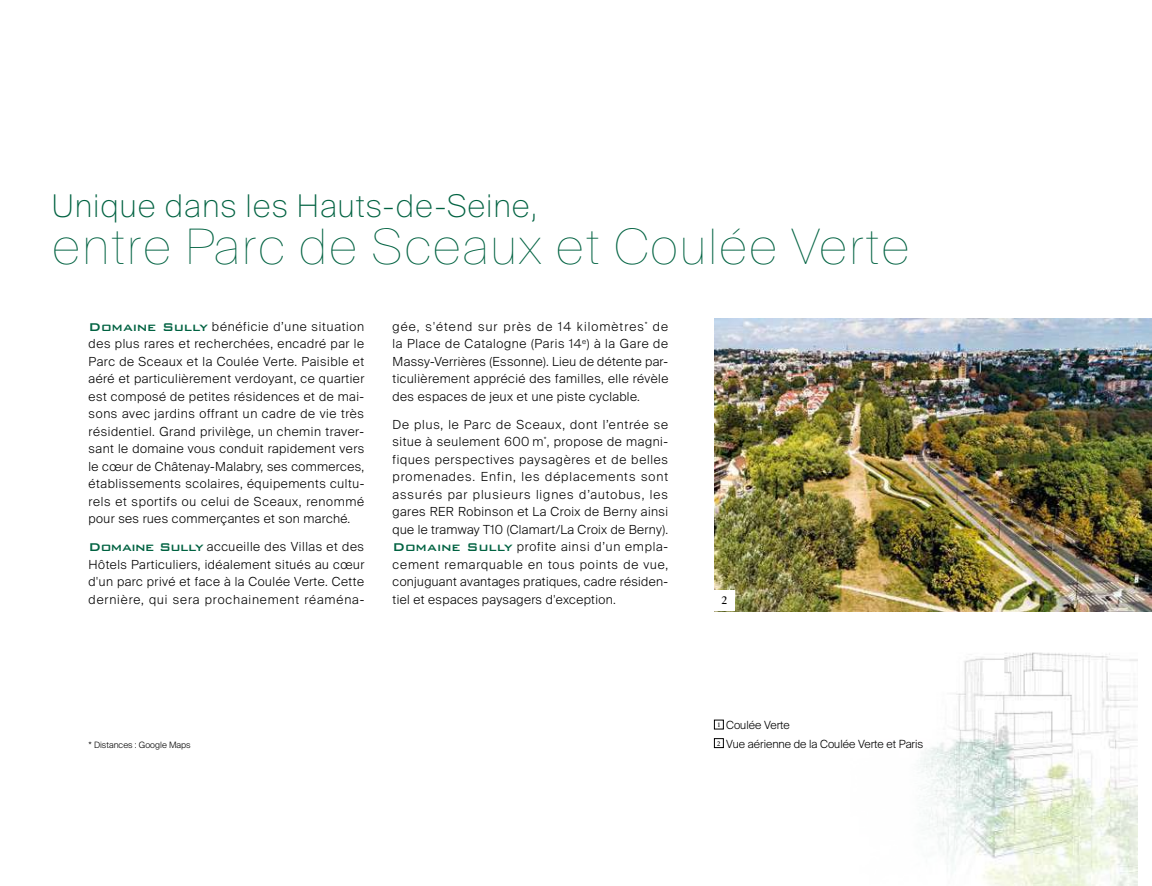
<style>
.page{position:relative;width:1152px;height:886px;background:#fff}
.page>*{position:absolute;margin:0;border:0;box-sizing:border-box;transform-origin:0 0}
.t1{font:200 48.75px "Suisse Intl";letter-spacing:.03em;color:#006241}
.t2{font:100 31.25px "Suisse Intl";letter-spacing:.03em;color:#006241}
.t3{font:300 12.5px/17.5px "Suisse Intl";letter-spacing:.03em;color:#000;text-align:justify}
.t4{font:300 11.25px "Suisse Intl";color:#000}
.t5{font:10.38px "Suisse Works";color:#000}
.t6{font:300 8.75px "Suisse Intl";color:#000}
.t7{font:6.25px "Suisse Works";color:#000}
.s1{font-family:"Bank Gothic BT";font-weight:500;font-size:15px;color:#006241}
</style>
<div class="page">
<img style="left:920px;top:652px;width:217px;height:234px">
<img style="left:714px;top:318px;width:438px;height:293px">
<div style="left:714px;top:590px;width:21px;height:21px;background:#fff"></div>
<div style="left:714px;top:720px;width:9px;height:9px;border:1px solid #000"></div>
<div style="left:714px;top:738px;width:9px;height:10px;border:1px solid #000"></div>
<h2 class="t2" style="left:52px;top:188px;width:487px">Unique dans les Hauts-de-Seine,</h2>
<h1 class="t1" style="left:52px;top:219px;width:859px">entre Parc de Sceaux et Coulée Verte</h1>
<p class="t3" style="left:89px;top:318px;width:277px"><span class="s1">Domaine Sully</span> bénéficie d’une situation des plus rares et recherchées, encadré par le Parc de Sceaux et la Coulée Verte. Paisible et aéré et particulièrement verdoyant, ce quartier est composé de petites résidences et de mai&shy;sons avec jardins offrant un cadre de vie très résidentiel. Grand privilège, un chemin traver&shy;sant le domaine vous conduit rapidement vers le cœur de Châtenay-Malabry, ses commerces, établissements scolaires, équipements cultu&shy;rels et sportifs ou celui de Sceaux, renommé pour ses rues commerçantes et son marché.</p>
<p class="t3" style="left:89px;top:538px;width:277px"><span class="s1">Domaine Sully</span> accueille des Villas et des Hôtels Particuliers, idéalement situés au cœur d'un parc privé et face à la Coulée Verte. Cette dernière, qui sera prochainement réaména-</p>
<p class="t3" style="left:392px;top:318px;width:277px">gée, s'étend sur près de 14 kilomètres<sup>*</sup> de la Place de Catalogne (Paris 14<sup>e</sup>) à la Gare de Massy-Verrières (Essonne). Lieu de détente par&shy;ticulièrement apprécié des familles, elle révèle des espaces de jeux et une piste cyclable.</p>
<p class="t3" style="left:392px;top:416px;width:277px">De plus, le Parc de Sceaux, dont l’entrée se situe à seulement 600 m<sup>*</sup>, propose de magni&shy;fiques perspectives paysagères et de belles promenades. Enfin, les déplacements sont assurés par plusieurs lignes d’autobus, les gares RER Robinson et La Croix de Berny ainsi que le tramway T10 (Clamart/La Croix de Berny).<br><span class="s1">Domaine Sully</span> profite ainsi d’un empla&shy;cement remarquable en tous points de vue, conjuguant avantages pratiques, cadre résiden&shy;tiel et espaces paysagers d'exception.</p>
<p class="t5" style="left:722px;top:594px;width:7px">2</p>
<p class="t4" style="left:717px;top:719px;width:74px"><sup>1</sup> Coulée Verte</p>
<p class="t7" style="left:717px;top:739px;width:5px">2</p>
<p class="t6" style="left:89px;top:739px;width:104px">* Distances : Google Maps</p>
<p class="t4" style="left:726px;top:737px;width:199px">Vue aérienne de la Coulée Verte et Paris</p>
</div>
